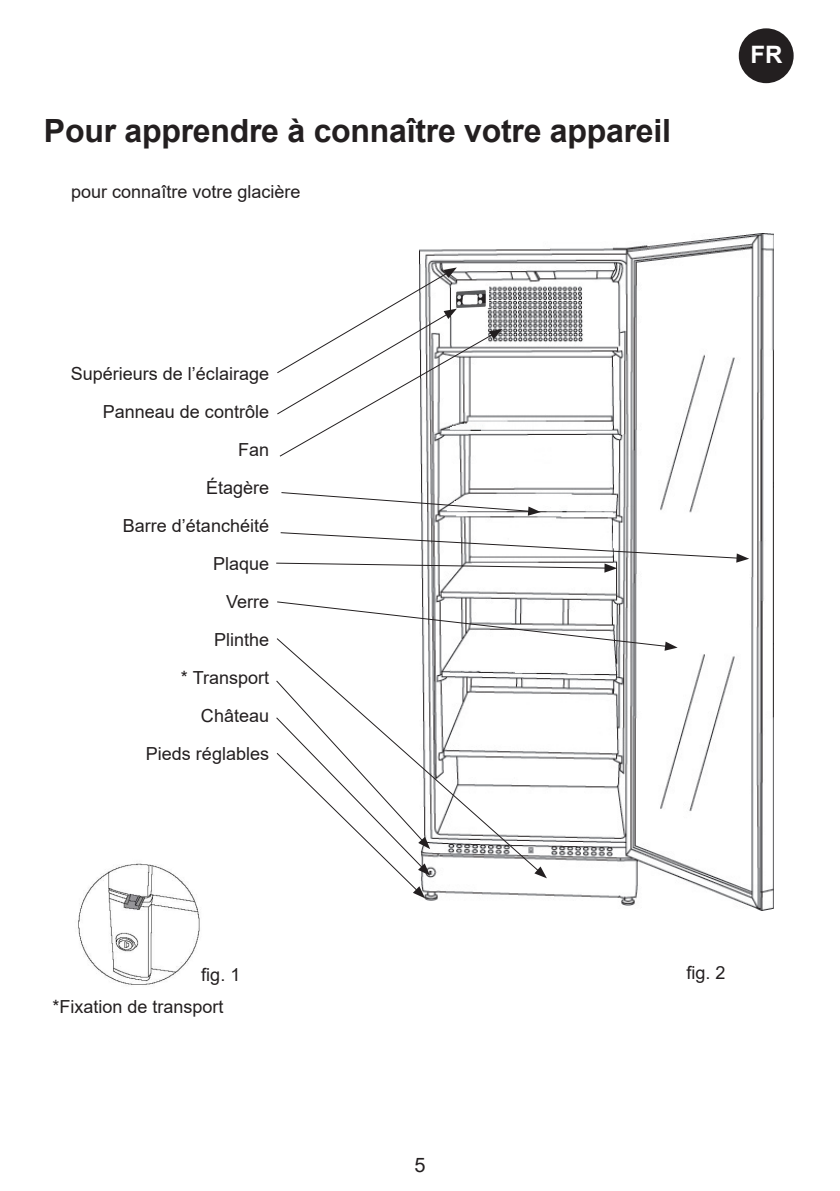
<style>
.page{position:relative;width:840px;height:1191px;background:#fff}
.page>*{position:absolute;margin:0;border:0;box-sizing:border-box;transform-origin:0 0}
.Over_FR{font:700 32px "Arial";letter-spacing:-.01em;color:#231f20}
.t1{font:700 24px "Arial";color:#fff}
.t2{font:20px "Arial";color:#231f20}
.Mellem_12{font:18px/38px "Arial";color:#231f20;text-align:right}
</style>
<div class="page">
<div style="left:738px;top:28px;width:55px;height:55px;background:#231f20;border-radius:50%"></div>
<img style="left:78px;top:863px;width:122px;height:122px">
<img style="left:419px;top:233px;width:353px;height:677px">
<svg style="left:281px;top:491px;width:259px;height:25px"></svg>
<svg style="left:276px;top:531px;width:472px;height:41px"></svg>
<svg style="left:277px;top:601px;width:400px;height:50px"></svg>
<svg style="left:276px;top:637px;width:265px;height:236px"></svg>
<svg style="left:534px;top:866px;width:12px;height:12px"></svg>
<svg style="left:277px;top:267px;width:225px;height:190px"></svg>
<img style="left:452px;top:286px;width:36px;height:21px">
<svg style="left:276px;top:679px;width:154px;height:219px"></svg>
<p class="Over_FR" style="left:44px;top:109px;width:628px">Pour apprendre à connaître votre appareil</p>
<p class="Mellem_12" style="left:71px;top:172px;width:231px">pour connaître votre glacière</p>
<p class="Mellem_12" style="left:71px;top:354px;width:200px">Supérieurs de l’éclairage<br>Panneau de contrôle<br>Fan<br>Étagère<br>Barre d’étanchéité<br>Plaque<br>Verre<br>Plinthe<br>* Transport<br>Château<br>Pieds réglables</p>
<h2 class="t1" style="left:750px;top:38px;width:33px">FR</h2>
<p class="Mellem_12" style="left:201px;top:956px;width:41px">fig. 1</p>
<p class="Mellem_12" style="left:686px;top:953px;width:41px">fig. 2</p>
<p class="Mellem_12" style="left:52px;top:987px;width:173px">*Fixation de transport</p>
<p class="t2" style="left:414px;top:1150px;width:13px">5</p>
</div>
